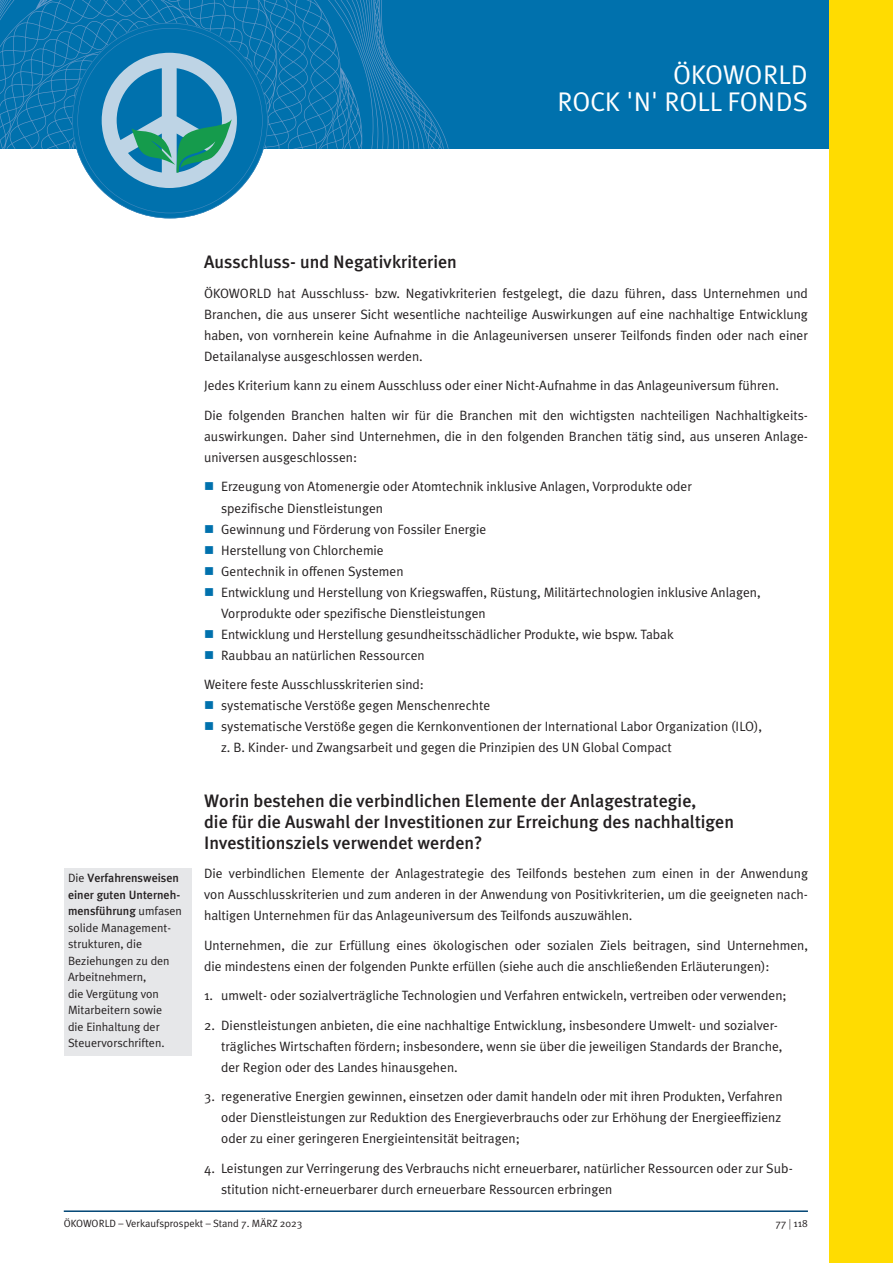
<style>
.page{position:relative;width:893px;height:1263px;background:#fff}
.page>*{position:absolute;margin:0;border:0;box-sizing:border-box;transform-origin:0 0}
.t1{font:27px/27px "Meta Plus Normal";color:#fff;text-align:right}
.t2{font:500 18px/21px "Meta Plus";color:#231f20}
.t3{font:13.5px/21px "Meta Plus Normal";color:#231f20}
.t4{font:12px/16.5px "Meta Plus Normal";color:#231f20}
.t5{font:500 12px/16.5px "Meta Plus";color:#231f20}
.t6{font:10.5px "Meta Plus Normal";color:#231f20}
.s1{color:#0071ad}
.s2{font-family:"Frutiger LT Std";font-weight:300;font-stretch:condensed}
.s3{font-family:"Meta Plus Normal";font-weight:400}
</style>
<div class="page">
<div style="left:0;top:0;width:893px;height:149px;background:#0071ad"></div>
<svg style="left:0;top:0;width:373px;height:149px"></svg>
<svg style="left:373px;top:0;width:76px;height:149px"></svg>
<div style="left:829px;top:0;width:64px;height:1263px;background:#ffdc01"></div>
<hr style="left:64px;top:1210px;width:744px;height:2px;background:#014575">
<svg style="left:72px;top:23px;width:196px;height:196px"></svg>
<div style="left:64px;top:869px;width:127px;height:187px;background:#e6e7e9"></div>
<h1 class="t1" style="left:557px;top:60px;width:252px">ÖKOWORLD<br>ROCK 'N' ROLL FONDS</h1>
<h2 class="t2" style="left:204px;top:252px;width:254px">Ausschluss- und Negativkriterien</h2>
<p class="t3" style="left:204px;top:283px;width:605px;text-align:justify">ÖKOWORLD hat Ausschluss- bzw. Negativkriterien festgelegt, die dazu führen, dass Unternehmen und Branchen, die aus unserer Sicht wesentliche nachteilige Auswirkungen auf eine nachhaltige Entwicklung haben, von vornherein keine Aufnahme in die Anlageuniversen unserer Teilfonds finden oder nach einer Detailanalyse ausgeschlossen werden.</p>
<p class="t3" style="left:204px;top:371px;width:605px;line-height:29.5px">Jedes Kriterium kann zu einem Ausschluss oder einer Nicht-Aufnahme in das Anlageuniversum führen.<br>Die folgenden Branchen halten wir für die Branchen mit den wichtigsten nachteiligen Nachhaltigkeits-</p>
<p class="t3" style="left:204px;top:426px;width:605px">auswirkungen. Daher sind Unternehmen, die in den folgenden Branchen tätig sind, aus unseren Anlage&shy;universen ausgeschlossen:</p>
<p class="t3" style="left:221px;top:476px;width:472px;text-indent:-17px"><span class="s1">■</span> Erzeugung von Atomenergie oder Atomtechnik inklusive Anlagen, Vorprodukte oder spezifische Dienstleistungen</p>
<p class="t3" style="left:204px;top:518px;width:284px"><span class="s1">■</span> Gewinnung und Förderung von Fossiler Energie</p>
<p class="t3" style="left:204px;top:539px;width:181px"><span class="s1">■</span> Herstellung von Chlorchemie</p>
<p class="t3" style="left:204px;top:560px;width:201px"><span class="s1">■</span> Gentechnik in offenen Systemen</p>
<p class="t3" style="left:221px;top:581px;width:541px;text-indent:-17px"><span class="s1">■</span> Entwicklung und Herstellung von Kriegswaffen, Rüstung, Militärtechnologien inklusive Anlagen,<br>Vorprodukte oder spezifische Dienstleistungen</p>
<p class="t3" style="left:204px;top:623px;width:471px"><span class="s1">■</span> Entwicklung und Herstellung gesundheitsschädlicher Produkte, wie bspw. Tabak</p>
<p class="t3" style="left:204px;top:640px;width:222px;line-height:29.5px"><span class="s1">■</span> Raubbau an natürlichen Ressourcen<br>Weitere feste Ausschlusskriterien sind:</p>
<p class="t3" style="left:204px;top:695px;width:288px"><span class="s1">■</span> systematische Verstöße gegen Menschenrechte</p>
<p class="t3" style="left:221px;top:716px;width:542px;text-indent:-17px"><span class="s1">■</span> systematische Verstöße gegen die Kernkonventionen der International Labor Organization (ILO), z. B. Kinder- und Zwangsarbeit und gegen die Prinzipien des UN Global Compact</p>
<h2 class="t2" style="left:204px;top:790px;width:531px">Worin bestehen die verbindlichen Elemente der Anlagestrategie,<br>die für die Auswahl der Investitionen zur Erreichung des nachhaltigen<br>Investitionsziels verwendet werden?</h2>
<p class="t3" style="left:204px;top:863px;width:605px;text-align:justify">Die verbindlichen Elemente der Anlagestrategie des Teilfonds bestehen zum einen in der Anwendung von Ausschlusskriterien und zum anderen in der Anwendung von Positivkriterien, um die geeigneten nach&shy;haltigen Unternehmen für das Anlageuniversum des Teilfonds auszuwählen.</p>
<p class="t3" style="left:204px;top:934px;width:605px">Unternehmen, die zur Erfüllung eines ökologischen oder sozialen Ziels beitragen, sind Unternehmen, die mindestens einen der folgenden Punkte erfüllen (siehe auch die anschließenden Erläuterungen):</p>
<p class="t3" style="left:204px;top:985px;width:584px">1. umwelt- oder sozialverträgliche Technologien und Verfahren entwickeln, vertreiben oder verwenden;</p>
<p class="t3" style="left:221px;top:1014px;width:563px;text-indent:-17px">2. Dienstleistungen anbieten, die eine nachhaltige Entwicklung, insbesondere Umwelt- und sozialver&shy;trägliches Wirtschaften fördern; insbesondere, wenn sie über die jeweiligen Standards der Branche, der Region oder des Landes hinausgehen.</p>
<p class="t3" style="left:221px;top:1086px;width:563px;text-align:justify;text-indent:-17px">3. regenerative Energien gewinnen, einsetzen oder damit handeln oder mit ihren Produkten, Verfahren oder Dienstleistungen zur Reduktion des Energieverbrauchs oder zur Erhöhung der Energieeffizienz oder zu einer geringeren Energieintensität beitragen;</p>
<p class="t3" style="left:221px;top:1157px;width:573px;text-indent:-17px">4. Leistungen zur Verringerung des Verbrauchs nicht erneuerbarer, natürlicher Ressourcen oder zur Sub&shy;stitution nicht-erneuerbarer durch erneuerbare Ressourcen erbringen</p>
<p class="t6" style="left:775px;top:1217px;width:34px">77 <span class="s2">|</span> 118</p>
<p class="t5" style="left:68px;top:869px;width:115px"><span class="s3">Die</span> Verfahrensweisen einer guten Unterneh&shy;mensführung <span class="s3">umfasen</span></p>
<p class="t4" style="left:68px;top:919px;width:104px">solide Management&shy;strukturen, die<br>Beziehungen zu den<br>Arbeitnehmern,<br>die Vergütung von<br>Mitarbeitern sowie die Einhaltung der<br>Steuervorschriften.</p>
<p class="t6" style="left:64px;top:1217px;width:240px">ÖKOWORLD – Verkaufsprospekt – Stand 7. MÄRZ 2023</p>
</div>
